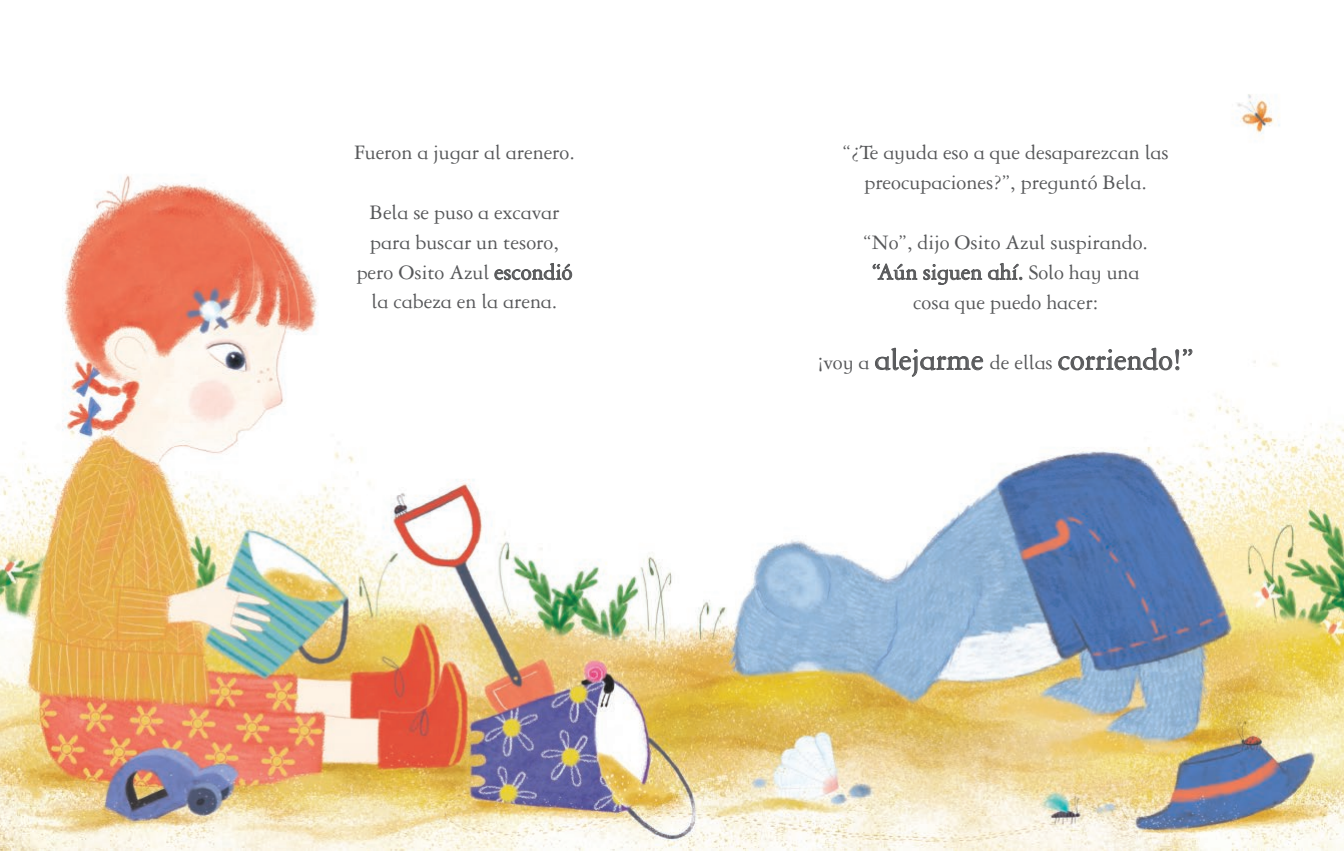
<style>
.page{position:relative;width:1344px;height:851px;background:#fff}
.page>*{position:absolute;margin:0;border:0;box-sizing:border-box;transform-origin:0 0}
.t1{font:32px "Garamond DT Infant";color:#57585a}
.t2{font:24px "Garamond DT Infant";color:#57585a}
.t3{font:22px/29.7px "Garamond DT Infant";color:#57585a;text-align:center}
.s1{font-size:24px}
.s2{font-size:22px}
</style>
<div class="page">
<img style="left:0;top:94px;width:1344px;height:756px">
<svg style="left:494px;top:263px;width:78px;height:17px"></svg>
<svg style="left:872px;top:263px;width:45px;height:17px"></svg>
<svg style="left:923px;top:264px;width:59px;height:21px"></svg>
<svg style="left:988px;top:263px;width:34px;height:17px"></svg>
<svg style="left:874px;top:347px;width:109px;height:30px"></svg>
<svg style="left:1058px;top:347px;width:134px;height:23px"></svg>
<p class="t3" style="left:354px;top:138px;width:222px">Fueron a jugar al arenero.</p>
<p class="t3" style="left:357px;top:198px;width:217px">Bela se puso a excavar para buscar un tesoro, pero Osito Azul <span class="s1">escondió </span>la cabeza en la arena.</p>
<p class="t3" style="left:842px;top:137px;width:328px;line-height:30px">“¿Te ayuda eso a que desaparezcan las preocupaciones?”, preguntó Bela.</p>
<p class="t3" style="left:863px;top:228px;width:286px">“No”, dijo Osito Azul suspirando.</p>
<p class="t2" style="left:871px;top:258px;width:269px">“Aún siguen ahí. <span class="s2">Solo hay una</span></p>
<p class="t3" style="left:913px;top:288px;width:187px">cosa que puedo hacer:</p>
<h1 class="t1" style="left:817px;top:341px;width:378px"><span class="s2">¡voy a</span> alejarme <span class="s2">de ellas</span> corriendo!”</h1>
</div>
